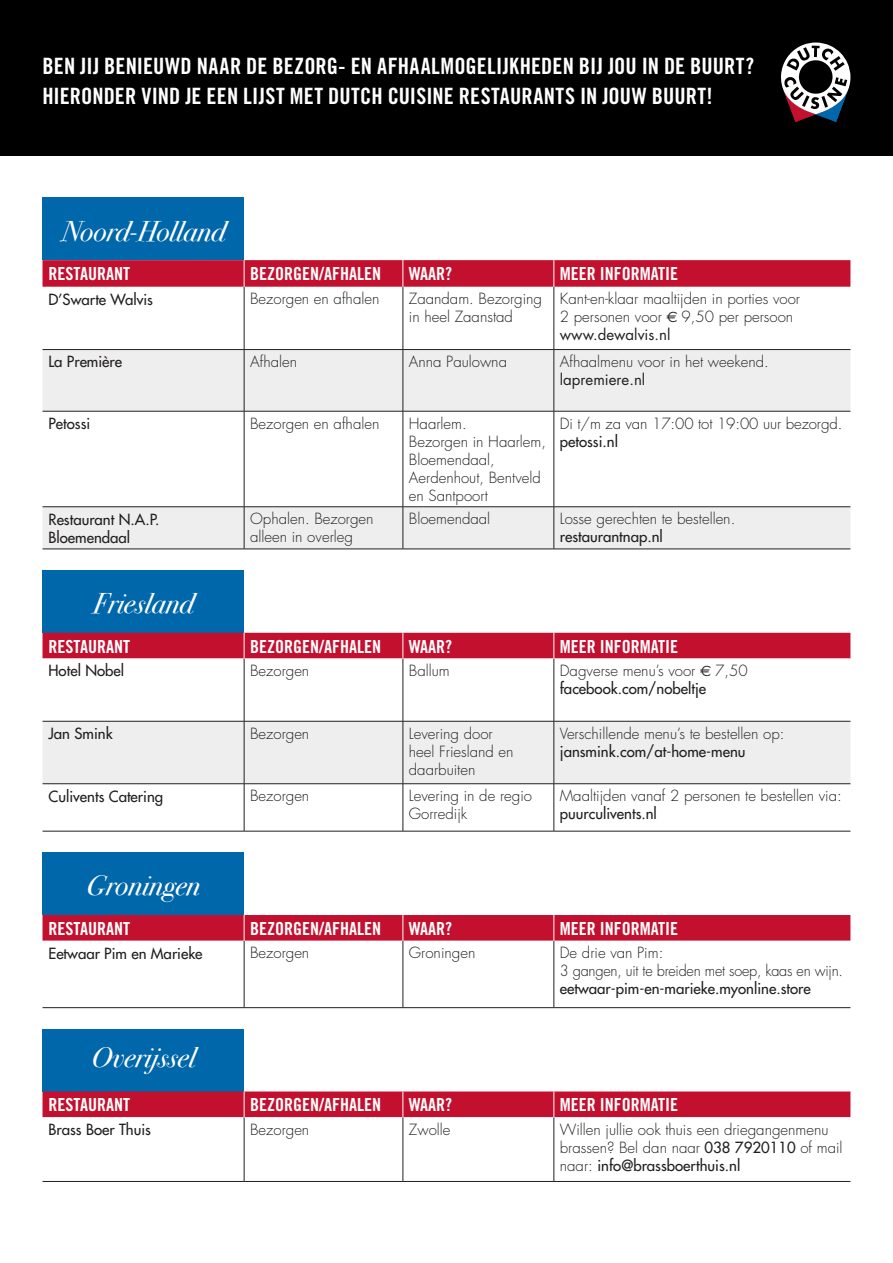
<style>
.page{position:relative;width:893px;height:1263px;background:#fff}
.page>*{position:absolute;margin:0;border:0;box-sizing:border-box;transform-origin:0 0}
.t1{font:italic 28.5px "Bodoni Svty Two ITCTT";color:#fff}
.t2{font:22.5px/30px "Trade Gothic Bold Cond Twenty";letter-spacing:.005em;color:#fff}
.t3{font:18px "Trade Gothic Bold Cond Twenty";color:#fff}
.t4{font:300 15px/18px "Futura";color:#231f20}
.t5{font:15px/18px "Futura";color:#231f20}
.s1{font-family:"Euro Sans";font-weight:400}
.s2{font-weight:400}
</style>
<div class="page">
<div style="left:0;top:0;width:893px;height:155px;background:#000001"></div>
<svg style="left:781px;top:42px;width:69px;height:80px"></svg>
<div style="left:43px;top:198px;width:201px;height:62px;background:#0067aa"></div>
<div style="left:43px;top:570px;width:201px;height:63px;background:#0067aa"></div>
<div style="left:43px;top:853px;width:201px;height:62px;background:#0067aa"></div>
<div style="left:43px;top:1029px;width:201px;height:62px;background:#0067aa"></div>
<svg style="left:43px;top:350px;width:807px;height:199px;fill:#eeeeef"></svg>
<hr style="left:244px;top:287px;width:1px;height:62px;background:#231f20">
<hr style="left:403px;top:287px;width:1px;height:62px;background:#231f20">
<hr style="left:554px;top:287px;width:1px;height:62px;background:#231f20">
<hr style="left:244px;top:350px;width:1px;height:61px;background:#231f20">
<hr style="left:403px;top:350px;width:1px;height:61px;background:#231f20">
<hr style="left:554px;top:350px;width:1px;height:61px;background:#231f20">
<hr style="left:244px;top:411px;width:1px;height:96px;background:#231f20">
<hr style="left:403px;top:411px;width:1px;height:96px;background:#231f20">
<hr style="left:554px;top:411px;width:1px;height:96px;background:#231f20">
<hr style="left:43px;top:349px;width:201px;height:1px;background:#231f20">
<hr style="left:244px;top:349px;width:159px;height:1px;background:#231f20">
<hr style="left:403px;top:349px;width:151px;height:1px;background:#231f20">
<hr style="left:554px;top:349px;width:296px;height:1px;background:#231f20">
<hr style="left:43px;top:411px;width:201px;height:1px;background:#231f20">
<hr style="left:244px;top:411px;width:159px;height:1px;background:#231f20">
<hr style="left:403px;top:411px;width:151px;height:1px;background:#231f20">
<hr style="left:554px;top:411px;width:296px;height:1px;background:#231f20">
<hr style="left:43px;top:506px;width:201px;height:1px;background:#231f20">
<hr style="left:244px;top:506px;width:159px;height:1px;background:#231f20">
<hr style="left:403px;top:506px;width:151px;height:1px;background:#231f20">
<hr style="left:554px;top:506px;width:296px;height:1px;background:#231f20">
<hr style="left:244px;top:507px;width:1px;height:42px;background:#231f20">
<hr style="left:403px;top:507px;width:1px;height:42px;background:#231f20">
<hr style="left:554px;top:507px;width:1px;height:42px;background:#231f20">
<svg style="left:43px;top:260px;width:807px;height:27px;background:#c41433"></svg>
<hr style="left:43px;top:549px;width:201px;height:1px;background:#231f20">
<hr style="left:244px;top:549px;width:159px;height:1px;background:#231f20">
<hr style="left:403px;top:549px;width:151px;height:1px;background:#231f20">
<hr style="left:554px;top:549px;width:296px;height:1px;background:#231f20">
<svg style="left:43px;top:658px;width:807px;height:173px"></svg>
<div style="left:43px;top:722px;width:807px;height:61px;background:#eeeeef"></div>
<hr style="left:244px;top:658px;width:1px;height:63px;background:#231f20">
<hr style="left:403px;top:658px;width:1px;height:63px;background:#231f20">
<hr style="left:554px;top:658px;width:1px;height:63px;background:#231f20">
<hr style="left:244px;top:721px;width:1px;height:62px;background:#231f20">
<hr style="left:403px;top:721px;width:1px;height:62px;background:#231f20">
<hr style="left:554px;top:721px;width:1px;height:62px;background:#231f20">
<hr style="left:43px;top:721px;width:201px;height:1px;background:#231f20">
<hr style="left:244px;top:721px;width:159px;height:1px;background:#231f20">
<hr style="left:403px;top:721px;width:151px;height:1px;background:#231f20">
<hr style="left:554px;top:721px;width:296px;height:1px;background:#231f20">
<hr style="left:43px;top:783px;width:201px;height:1px;background:#231f20">
<hr style="left:244px;top:783px;width:159px;height:1px;background:#231f20">
<hr style="left:403px;top:783px;width:151px;height:1px;background:#231f20">
<hr style="left:554px;top:783px;width:296px;height:1px;background:#231f20">
<hr style="left:244px;top:784px;width:1px;height:47px;background:#231f20">
<hr style="left:403px;top:784px;width:1px;height:47px;background:#231f20">
<hr style="left:554px;top:784px;width:1px;height:47px;background:#231f20">
<div style="left:43px;top:633px;width:807px;height:25px;background:#c3102f"></div>
<hr style="left:43px;top:831px;width:201px;height:1px;background:#231f20">
<hr style="left:244px;top:831px;width:159px;height:1px;background:#231f20">
<hr style="left:403px;top:831px;width:151px;height:1px;background:#231f20">
<hr style="left:554px;top:831px;width:296px;height:1px;background:#231f20">
<hr style="left:244px;top:941px;width:1px;height:66px;background:#231f20">
<hr style="left:403px;top:941px;width:1px;height:66px;background:#231f20">
<hr style="left:554px;top:941px;width:1px;height:66px;background:#231f20">
<hr style="left:43px;top:1007px;width:201px;height:1px;background:#231f20">
<hr style="left:244px;top:1007px;width:159px;height:1px;background:#231f20">
<hr style="left:403px;top:1007px;width:151px;height:1px;background:#231f20">
<hr style="left:554px;top:1007px;width:296px;height:1px;background:#231f20">
<div style="left:43px;top:915px;width:807px;height:26px;background:#c3102f"></div>
<svg style="left:43px;top:1117px;width:807px;height:64px"></svg>
<hr style="left:244px;top:1117px;width:1px;height:64px;background:#231f20">
<hr style="left:403px;top:1117px;width:1px;height:64px;background:#231f20">
<hr style="left:554px;top:1117px;width:1px;height:64px;background:#231f20">
<hr style="left:43px;top:1181px;width:201px;height:1px;background:#231f20">
<hr style="left:244px;top:1181px;width:159px;height:1px;background:#231f20">
<hr style="left:403px;top:1181px;width:151px;height:1px;background:#231f20">
<hr style="left:554px;top:1181px;width:296px;height:1px;background:#231f20">
<div style="left:43px;top:1091px;width:807px;height:26px;background:#c3102f"></div>
<p class="t2" style="left:43px;top:51px;width:713px">BEN JIJ BENIEUWD NAAR DE BEZORG- EN AFHAALMOGELIJKHEDEN BIJ JOU IN DE BUURT?<br>HIERONDER VIND JE EEN LIJST MET DUTCH CUISINE RESTAURANTS IN JOUW BUURT!</p>
<p class="t1" style="left:61px;top:206px;width:166px">Noord-Holland</p>
<p class="t3" style="left:49px;top:263px;width:83px">RESTAURANT</p>
<p class="t3" style="left:250px;top:263px;width:132px">BEZORGEN/AFHALEN</p>
<p class="t3" style="left:409px;top:263px;width:45px">WAAR?</p>
<p class="t3" style="left:560px;top:263px;width:120px">MEER INFORMATIE</p>
<p class="t5" style="left:49px;top:290px;width:106px">D’Swarte Walvis</p>
<p class="t4" style="left:250px;top:290px;width:131px">Bezorgen en afhalen</p>
<p class="t4" style="left:409px;top:290px;width:135px">Zaandam. Bezorging in heel Zaanstad</p>
<p class="t4" style="left:560px;top:290px;width:242px">Kant-en-klaar maaltijden in porties voor<br>2 personen voor <span class="s1">€</span> 9,50 per persoon <span class="s2">www.dewalvis.nl</span></p>
<p class="t5" style="left:49px;top:353px;width:75px">La Première</p>
<p class="t4" style="left:250px;top:353px;width:48px">Afhalen</p>
<p class="t4" style="left:409px;top:353px;width:100px">Anna Paulowna</p>
<p class="t4" style="left:560px;top:353px;width:211px">Afhaalmenu voor in het weekend. <span class="s2">lapremiere.nl</span></p>
<p class="t5" style="left:49px;top:414px;width:43px">Petossi</p>
<p class="t4" style="left:250px;top:414px;width:131px">Bezorgen en afhalen</p>
<p class="t4" style="left:409px;top:414px;width:139px">Haarlem.<br>Bezorgen in Haarlem,<br>Bloemendaal,<br>Aerdenhout, Bentveld en Santpoort</p>
<p class="t4" style="left:560px;top:414px;width:284px">Di t/m za van 17:00 tot 19:00 uur bezorgd. <span class="s2">petossi.nl</span></p>
<p class="t5" style="left:49px;top:510px;width:112px">Restaurant N.A.P.<br>Bloemendaal</p>
<p class="t4" style="left:250px;top:510px;width:125px">Ophalen. Bezorgen alleen in overleg</p>
<p class="t4" style="left:409px;top:510px;width:83px">Bloemendaal</p>
<p class="t4" style="left:560px;top:510px;width:177px">Losse gerechten te bestellen. <span class="s2">restaurantnap.nl</span></p>
<p class="t1" style="left:93px;top:579px;width:102px">Friesland</p>
<p class="t3" style="left:49px;top:635px;width:83px">RESTAURANT</p>
<p class="t3" style="left:250px;top:635px;width:132px">BEZORGEN/AFHALEN</p>
<p class="t3" style="left:409px;top:635px;width:45px">WAAR?</p>
<p class="t3" style="left:560px;top:635px;width:120px">MEER INFORMATIE</p>
<p class="t5" style="left:49px;top:662px;width:77px">Hotel Nobel</p>
<p class="t4" style="left:250px;top:662px;width:61px">Bezorgen</p>
<p class="t4" style="left:409px;top:662px;width:42px">Ballum</p>
<p class="t4" style="left:560px;top:662px;width:189px">Dagverse menu’s voor <span class="s1">€</span> 7,50 <span class="s2">facebook.com/nobeltje</span></p>
<p class="t5" style="left:49px;top:724px;width:66px">Jan Smink</p>
<p class="t4" style="left:250px;top:724px;width:61px">Bezorgen</p>
<p class="t4" style="left:409px;top:724px;width:106px">Levering door heel Friesland en daarbuiten</p>
<p class="t4" style="left:560px;top:724px;width:226px">Verschillende menu’s te bestellen op: <span class="s2">jansmink.com/at-home-menu</span></p>
<p class="t5" style="left:49px;top:787px;width:116px">Culivents Catering</p>
<p class="t4" style="left:250px;top:787px;width:61px">Bezorgen</p>
<p class="t4" style="left:409px;top:787px;width:125px">Levering in de regio<br>Gorredijk</p>
<p class="t4" style="left:560px;top:787px;width:283px">Maaltijden vanaf 2 personen te bestellen via: <span class="s2">puurculivents.nl</span></p>
<p class="t1" style="left:86px;top:861px;width:115px">Groningen</p>
<p class="t3" style="left:49px;top:917px;width:83px">RESTAURANT</p>
<p class="t3" style="left:250px;top:917px;width:132px">BEZORGEN/AFHALEN</p>
<p class="t3" style="left:409px;top:917px;width:45px">WAAR?</p>
<p class="t3" style="left:560px;top:917px;width:120px">MEER INFORMATIE</p>
<p class="t5" style="left:49px;top:944px;width:156px">Eetwaar Pim en Marieke</p>
<p class="t4" style="left:250px;top:944px;width:61px">Bezorgen</p>
<p class="t4" style="left:409px;top:944px;width:68px">Groningen</p>
<p class="t4" style="left:560px;top:944px;width:285px">De drie van Pim:<br>3 gangen, uit te breiden met soep, kaas en wijn.</p>
<p class="t5" style="left:560px;top:980px;width:252px">eetwaar-pim-en-marieke.myonline.store</p>
<p class="t1" style="left:92px;top:1032px;width:105px">Overijssel</p>
<p class="t3" style="left:49px;top:1094px;width:83px">RESTAURANT</p>
<p class="t3" style="left:250px;top:1094px;width:132px">BEZORGEN/AFHALEN</p>
<p class="t3" style="left:409px;top:1094px;width:45px">WAAR?</p>
<p class="t3" style="left:560px;top:1094px;width:120px">MEER INFORMATIE</p>
<p class="t5" style="left:49px;top:1120px;width:104px">Brass Boer Thuis</p>
<p class="t4" style="left:250px;top:1120px;width:61px">Bezorgen</p>
<p class="t4" style="left:409px;top:1120px;width:43px">Zwolle</p>
<p class="t4" style="left:560px;top:1120px;width:284px">Willen jullie ook thuis een driegangenmenu brassen? Bel dan naar <span class="s2">038 7920110</span> of mail naar: <span class="s2">info@brassboerthuis.nl</span></p>
</div>
